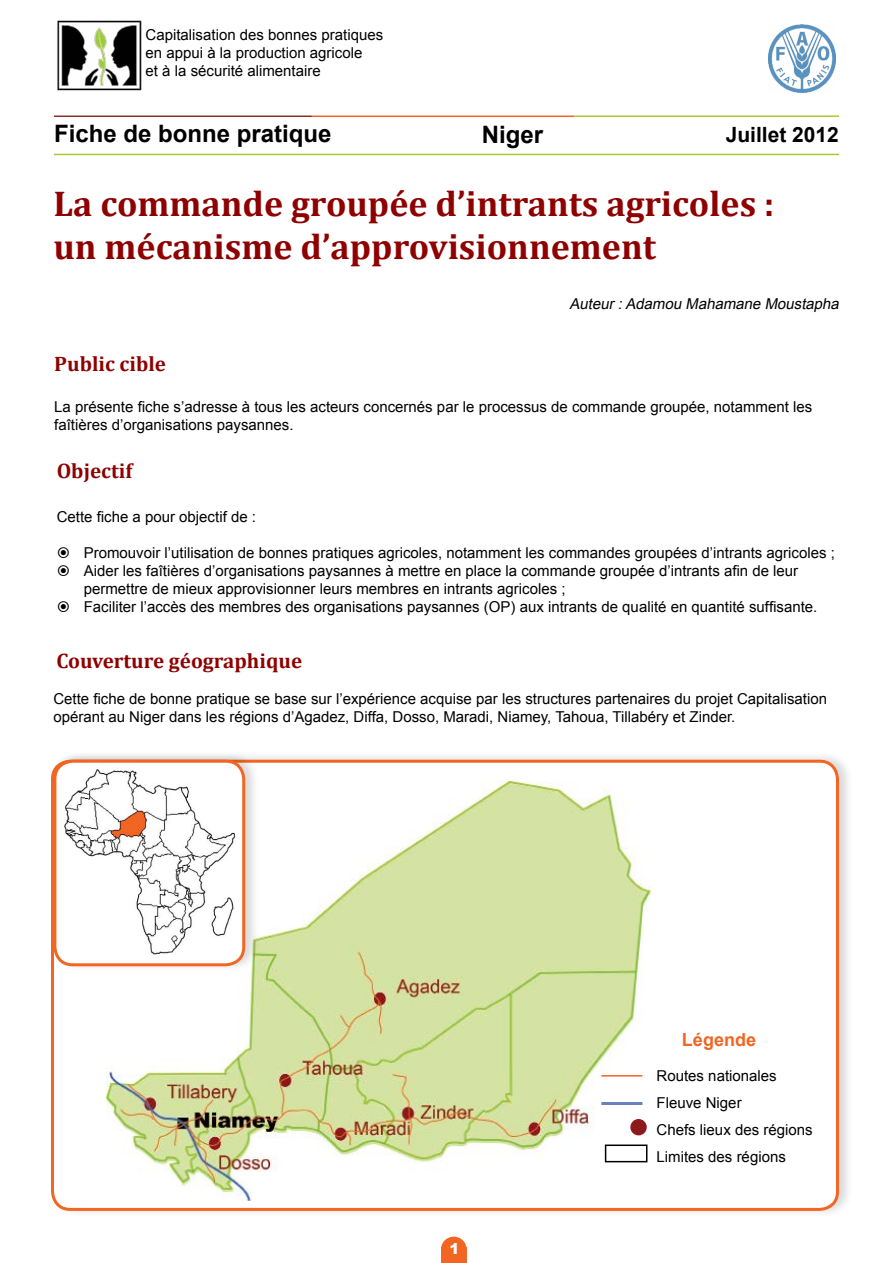
<style>
.page{position:relative;width:893px;height:1263px;background:#fff}
.page>*{position:absolute;margin:0;border:0;box-sizing:border-box;transform-origin:0 0}
.t1{font:700 36px/43.2px "Cambria";color:#8f0000}
.t2{font:700 24px "Arial";color:#000}
.t3{font:700 21px "Cambria";color:#8f0000}
.t4{font:700 21px "Arial";color:#000}
.t5{font:700 18px "Arial";color:#f26522}
.t6{font:15px/18px "Arial";color:#000}
.t7{font:italic 15px "Arial";color:#000}
.t8{font:900 15px "Arial";color:#fff}
</style>
<div class="page">
<div style="left:441px;top:1236px;width:26px;height:26px;background:#f26522;border-radius:50%"></div>
<div style="left:441px;top:1247px;width:26px;height:16px;background:#f26522"></div>
<hr style="left:54px;top:154px;width:785px;height:1px;background:#a7ca2e">
<img style="left:57px;top:20px;width:85px;height:71px">
<hr style="left:54px;top:116px;width:258px;height:1px;background:#823028">
<hr style="left:312px;top:116px;width:262px;height:1px;background:#f26522">
<hr style="left:574px;top:115px;width:265px;height:2px;background:#a7ca2e">
<img style="left:768px;top:24px;width:68px;height:69px">
<div style="left:49px;top:751px;width:805px;height:467px;background:#000;opacity:.15"></div>
<div style="left:52px;top:761px;width:785px;height:448px;background:#fff;border-radius:18px"></div>
<div style="left:51px;top:760px;width:788px;height:451px;border:3px solid #f26522;border-radius:18px"></div>
<img style="left:107px;top:781px;width:544px;height:420px">
<div style="left:51px;top:751px;width:209px;height:222px;background:#000;opacity:.15"></div>
<div style="left:55px;top:761px;width:189px;height:204px;background:#fff;border-radius:18px"></div>
<div style="left:53px;top:760px;width:192px;height:206px;border:3px solid #f26522;border-radius:18px"></div>
<img style="left:64px;top:769px;width:171px;height:186px">
<hr style="left:601px;top:1075px;width:41px;height:1px;background:#f26522">
<hr style="left:601px;top:1102px;width:41px;height:3px;background:#6981bc">
<div style="left:631px;top:1120px;width:15px;height:14px;background:#8e191c;border-radius:50%"></div>
<div style="left:630px;top:1119px;width:17px;height:16px;border:2px solid #90181b;border-radius:50%"></div>
<div style="left:605px;top:1144px;width:42px;height:18px;border:2px solid #000"></div>
<p class="t6" style="left:146px;top:26px;width:239px">Capitalisation des bonnes pratiques en appui à la production agricole<br>et à la sécurité alimentaire</p>
<h2 class="t2" style="left:54px;top:117px;width:279px">Fiche de bonne pratique</h2>
<h2 class="t2" style="left:482px;top:118px;width:63px">Niger</h2>
<h3 class="t4" style="left:726px;top:121px;width:115px">Juillet 2012</h3>
<h1 class="t1" style="left:53px;top:181px;width:722px">La commande groupée d’intrants agricoles : un mécanisme d’approvisionnement</h1>
<h3 class="t3" style="left:54px;top:349px;width:113px">Public cible</h3>
<p class="t7" style="left:570px;top:294px;width:274px">Auteur:Adamou Mahamane Moustapha</p>
<p class="t6" style="left:54px;top:398px;width:759px">La présente fiche s’adresse à tous les acteurs concernés par le processus de commande groupée, notamment les faîtières d’organisations paysannes.</p>
<h3 class="t3" style="left:57px;top:456px;width:77px">Objectif</h3>
<p class="t6" style="left:57px;top:508px;width:201px">Cette fiche a pour objectif de :</p>
<p class="t6" style="left:84px;top:544px;width:753px">Promouvoir l’utilisation de bonnes pratiques agricoles, notamment les commandes groupées d’intrants agricoles ; Aider les faîtières d’organisations paysannes à mettre en place la commande groupée d’intrants afin de leur permettre de mieux approvisionner leurs membres en intrants agricoles ;<br>Faciliter l’accès des membres des organisations paysannes (OP) aux intrants de qualité en quantité suffisante.</p>
<h3 class="t3" style="left:56px;top:646px;width:247px">Couverture géographique</h3>
<p class="t6" style="left:53px;top:690px;width:775px">Cette fiche de bonne pratique se base sur l’expérience acquise par les structures partenaires du projet Capitalisation opérant au Niger dans les régions d’Agadez, Diffa, Dosso, Maradi, Niamey, Tahoua, Tillabéry et Zinder.</p>
<p class="t8" style="left:449px;top:1240px;width:12px">1</p>
<p class="t5" style="left:682px;top:1028px;width:76px">Légende</p>
<p class="t6" style="left:657px;top:1062px;width:157px;line-height:27px">Routes nationales<br>Fleuve Niger<br>Chefs lieux des régions<br>Limites des régions</p>
</div>
